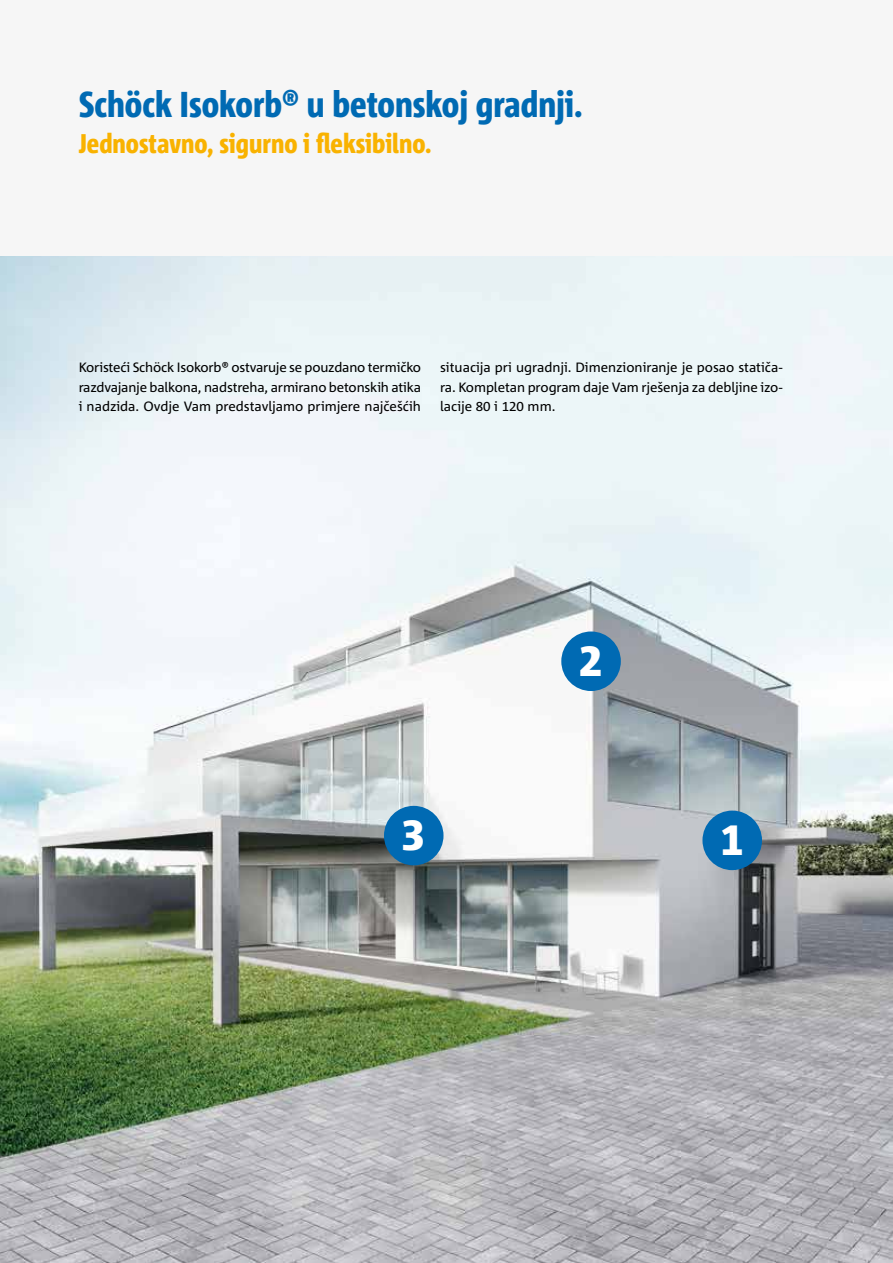
<style>
.page{position:relative;width:893px;height:1263px;background:#fff}
.page>*{position:absolute;margin:0;border:0;box-sizing:border-box;transform-origin:0 0}
.t1{font:800 42.15px "Corpid E1 s";color:#fff}
.t2{font:800 condensed 36px "Corpid Schoeck";color:#006ab3}
.t3{font:800 condensed 27px "Corpid Schoeck";color:#f9b200}
.t4{font:13.5px/19.5px "Corpid Schoeck";letter-spacing:-.005em;color:#000;text-align:justify}
</style>
<div class="page">
<img style="left:0;top:256px;width:893px;height:1007px">
<div style="left:702px;top:810px;width:60px;height:60px;background:#006ab3;border-radius:50%"></div>
<div style="left:561px;top:631px;width:60px;height:60px;background:#006ab3;border-radius:50%"></div>
<div style="left:384px;top:806px;width:59px;height:59px;background:#006ab3;border-radius:50%"></div>
<div style="left:0;top:0;width:893px;height:255px;background:#f6f6f6"></div>
<h2 class="t2" style="left:79px;top:82px;width:506px">Schöck Isokorb® u betonskoj gradnji.</h2>
<h3 class="t3" style="left:79px;top:127px;width:354px">Jednostavno, sigurno i fleksibilno.</h3>
<p class="t4" style="left:79px;top:357px;width:344px">Koristeći Schöck Isokorb® ostvaruje se pouzdano termičko razdvajanje balkona, nadstreha, armirano betonskih atika i nadzida. Ovdje Vam predstavljamo primjere najčešćih</p>
<p class="t4" style="left:440px;top:357px;width:344px">situacija pri ugradnji. Dimenzioniranje je posao statiča&shy;ra. Kompletan program daje Vam rješenja za debljine izo&shy;lacije 80 i 120 mm.</p>
<h1 class="t1" style="left:402px;top:809px;width:25px">3</h1>
<h1 class="t1" style="left:579px;top:635px;width:25px">2</h1>
<h1 class="t1" style="left:720px;top:814px;width:25px">1</h1>
</div>
